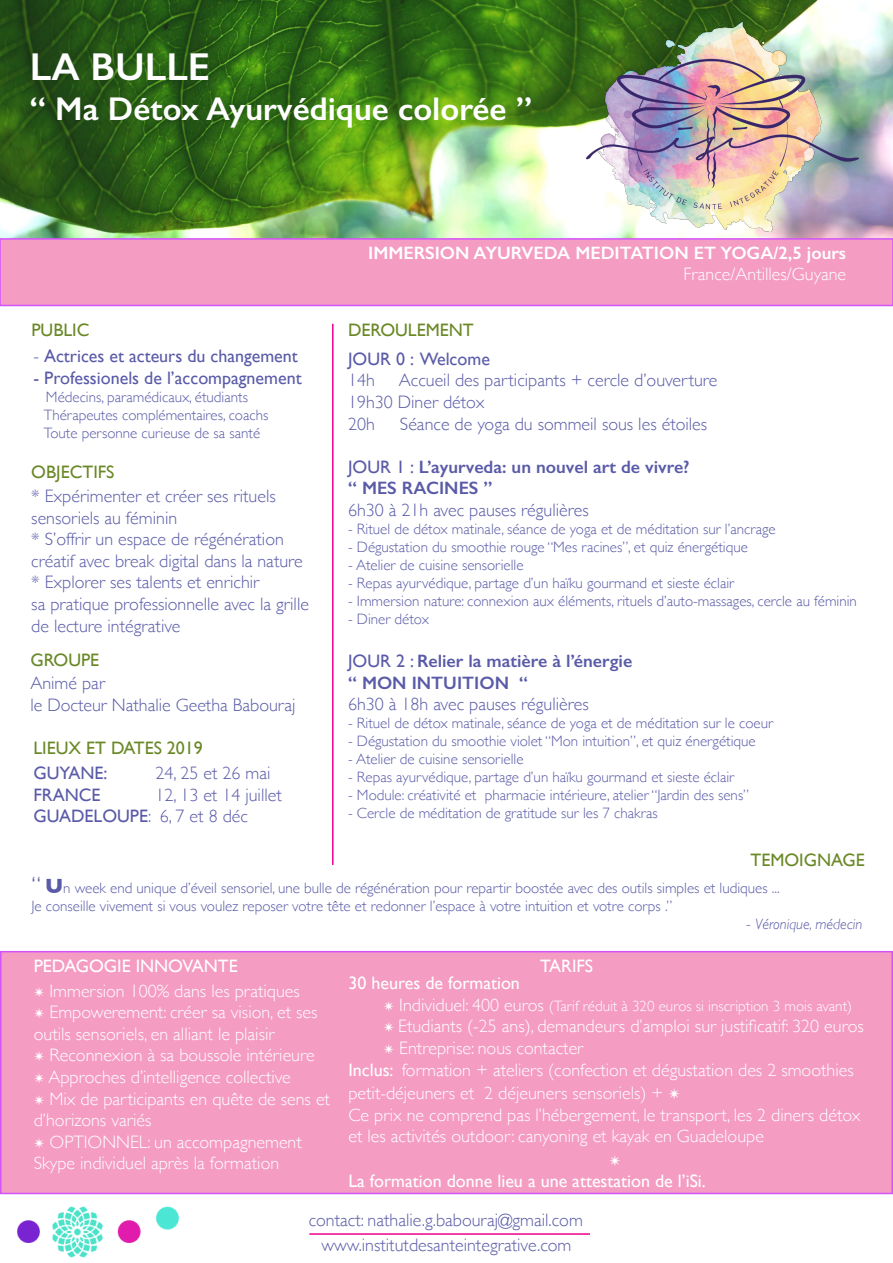
<style>
.page{position:relative;width:893px;height:1263px;background:#fff}
.page>*{position:absolute;margin:0;border:0;box-sizing:border-box;transform-origin:0 0}
.t1{font:600 39px "Gill Sans";color:#fff}
.t2{font:600 33px "Gill Sans";color:#fff}
.t3{font:700 19.5px "Minion Pro";color:#fff}
.t4{font:300 18px/21.6px "Gill Sans";color:#fff}
.t5{font:300 18px "Gill Sans";color:#5a5ba8}
.t6{font:18px "Gill Sans";color:#5a5ba8}
.t7{font:600 18px "Gill Sans";color:#5a5ba8}
.t8{font:18px "Gill Sans";color:#fff}
.t9{font:18px "Gill Sans";color:#6a8826}
.t10{font:600 18px "Gill Sans";color:#fff}
.t11{font:300 15px "Gill Sans";color:#5a5ba8}
.t12{font:300 15px "Gill Sans";color:#fff}
.t13{font:italic 300 15px "Gill Sans";color:#5a5ba8}
.s1{font-weight:300}
.s2{font-weight:400}
.s3{font-size:24px}
.s4{font-weight:700;font-size:21px}
.s5{font-style:normal}
.s6{font-family:"Minion Pro";font-weight:700}
.s7{font-family:"Minion Pro";font-weight:700;font-size:18px}
.s8{font-size:18px}
.s9{font-family:"Minion Pro";font-weight:700;font-size:19.5px}
</style>
<div class="page">
<img style="left:0;top:1194px;width:192px;height:64px">
<div style="left:1px;top:952px;width:891px;height:241px;background:#f49cc2"></div>
<div style="left:0;top:951px;width:893px;height:243px;border:2px solid #d255f9"></div>
<hr style="left:309px;top:1233px;width:281px;height:2px;background:#ed028c">
<hr style="left:332px;top:324px;width:2px;height:541px;background:#ed028c">
<img style="left:0;top:0;width:893px;height:238px">
<img style="left:586px;top:23px;width:272px;height:209px">
<div style="left:0;top:239px;width:893px;height:66px;background:#f49cc2"></div>
<div style="left:0;top:238px;width:893px;height:68px;border:2px solid #d255f9"></div>
<p class="t1" style="left:30px;top:43px;width:182px">LA BULLE</p>
<p class="t2" style="left:30px;top:89px;width:504px">“ Ma Détox Ayurvédique colorée ”</p>
<p class="t9" style="left:31px;top:319px;width:60px">PUBLIC</p>
<p class="t6" style="left:33px;top:345px;width:266px"><span class="s1">-</span> Actrices et acteurs du changement</p>
<p class="t6" style="left:33px;top:367px;width:270px">- Professionels de l’accompagnement</p>
<p class="t11" style="left:46px;top:385px;width:204px">Médecins, paramédicaux, étudiants</p>
<p class="t11" style="left:44px;top:403px;width:226px">Thérapeutes complémentaires, coachs</p>
<p class="t11" style="left:44px;top:421px;width:218px">Toute personne curieuse de sa santé</p>
<p class="t9" style="left:31px;top:461px;width:85px">OBJECTIFS</p>
<p class="t5" style="left:31px;top:482px;width:246px">* Expérimenter et créer ses rituels</p>
<p class="t5" style="left:31px;top:503px;width:147px">sensoriels au féminin</p>
<p class="t5" style="left:31px;top:525px;width:254px">* S’offrir un espace de régénération</p>
<p class="t5" style="left:31px;top:547px;width:273px">créatif avec break digital dans la nature</p>
<p class="t5" style="left:31px;top:568px;width:229px">* Explorer ses talents et enrichir</p>
<p class="t5" style="left:31px;top:590px;width:279px">sa pratique professionnelle avec la grille</p>
<p class="t5" style="left:31px;top:611px;width:151px">de lecture intégrative</p>
<p class="t9" style="left:30px;top:649px;width:70px">GROUPE</p>
<p class="t5" style="left:30px;top:669px;width:76px">Animé par</p>
<p class="t5" style="left:30px;top:691px;width:266px">le Docteur Nathalie Geetha Babouraj</p>
<p class="t9" style="left:33px;top:738px;width:171px">LIEUX ET DATES 2019</p>
<p class="t6" style="left:33px;top:762px;width:75px">GUYANE:</p>
<p class="t5" style="left:156px;top:759px;width:116px">24, 25 et 26 mai</p>
<p class="t6" style="left:33px;top:784px;width:69px">FRANCE</p>
<p class="t5" style="left:156px;top:780px;width:128px">12, 13 et 14 juillet</p>
<p class="t6" style="left:33px;top:805px;width:216px">GUADELOUPE<span class="s1">: 6, 7 et 8 déc</span></p>
<p class="t10" style="left:368px;top:242px;width:479px">IMMERSION AYURVEDA MEDITATION ET YOGA/2,5 jours</p>
<p class="t4" style="left:683px;top:263px;width:164px">France/Antilles/Guyane</p>
<p class="t9" style="left:348px;top:319px;width:127px">DEROULEMENT</p>
<p class="t6" style="left:348px;top:348px;width:143px">JOUR 0 : Welcome</p>
<p class="t5" style="left:348px;top:366px;width:28px">14h</p>
<p class="t5" style="left:399px;top:366px;width:320px">Accueil des participants + cercle d’ouverture</p>
<p class="t5" style="left:348px;top:388px;width:138px">19h30 Diner détox</p>
<p class="t5" style="left:348px;top:409px;width:28px">20h</p>
<p class="t5" style="left:400px;top:409px;width:309px">Séance de yoga du sommeil sous les étoiles</p>
<p class="t7" style="left:348px;top:456px;width:343px"><span class="s2">JOUR 1 :</span> L’ayurveda: un nouvel art de vivre?</p>
<p class="t7" style="left:348px;top:477px;width:146px">“ MES RACINES ”</p>
<p class="t5" style="left:348px;top:496px;width:242px">6h30 à 21h avec pauses régulières</p>
<p class="t11" style="left:348px;top:517px;width:429px">- Rituel de détox matinale, séance de yoga et de méditation sur l’ancrage</p>
<p class="t11" style="left:348px;top:535px;width:401px">- Dégustation du smoothie rouge “Mes racines”, et quiz énergétique</p>
<p class="t11" style="left:348px;top:553px;width:177px">- Atelier de cuisine sensorielle</p>
<p class="t11" style="left:348px;top:571px;width:388px">- Repas ayurvédique, partage d’un haïku gourmand et sieste éclair</p>
<p class="t11" style="left:348px;top:589px;width:510px">- Immersion nature: connexion aux éléments, rituels d’auto-massages, cercle au féminin</p>
<p class="t11" style="left:348px;top:607px;width:82px">- Diner détox</p>
<p class="t7" style="left:348px;top:650px;width:286px"><span class="s2">JOUR 2 :</span> Relier la matière à l’énergie</p>
<p class="t7" style="left:348px;top:672px;width:181px">“ MON INTUITION “</p>
<p class="t5" style="left:348px;top:690px;width:242px">6h30 à 18h avec pauses régulières</p>
<p class="t11" style="left:348px;top:712px;width:426px">- Rituel de détox matinale, séance de yoga et de méditation sur le coeur</p>
<p class="t11" style="left:348px;top:730px;width:409px">- Dégustation du smoothie violet “Mon intuition”, et quiz énergétique</p>
<p class="t11" style="left:348px;top:748px;width:177px">- Atelier de cuisine sensorielle</p>
<p class="t11" style="left:348px;top:766px;width:388px">- Repas ayurvédique, partage d’un haïku gourmand et sieste éclair</p>
<p class="t11" style="left:348px;top:784px;width:403px">- Module: créativité et pharmacie intérieure, atelier “Jardin des sens”</p>
<p class="t11" style="left:348px;top:802px;width:311px">- Cercle de méditation de gratitude sur les 7 chakras</p>
<p class="t9" style="left:751px;top:850px;width:116px">TEMOIGNAGE</p>
<p class="t11" style="left:31px;top:877px;width:750px"><span class="s3">“</span> <span class="s4">U</span>n week end unique d’éveil sensoriel, une bulle de régénération pour repartir boostée avec des outils simples et ludiques ...</p>
<p class="t11" style="left:31px;top:895px;width:642px">Je conseille vivement si vous voulez reposer votre tête et redonner l’espace à votre intuition et votre corps .”</p>
<p class="t13" style="left:746px;top:916px;width:118px"><span class="s5">-</span> Véronique, médecin</p>
<p class="t8" style="left:34px;top:956px;width:206px">PEDAGOGIE INNOVANTE</p>
<p class="t4" style="left:34px;top:979px;width:268px"><span class="s6">✴</span> Immersion 100% dans les pratiques</p>
<p class="t4" style="left:34px;top:1001px;width:285px"><span class="s6">✴</span> Empowerement: créer sa vision, et ses outils sensoriels, en alliant le plaisir</p>
<p class="t4" style="left:34px;top:1044px;width:282px"><span class="s6">✴</span> Reconnexion à sa boussole intérieure</p>
<p class="t4" style="left:34px;top:1065px;width:259px"><span class="s6">✴</span> Approches d’intelligence collective</p>
<p class="t4" style="left:34px;top:1087px;width:298px"><span class="s6">✴</span> Mix de participants en quête de sens et d’horizons variés</p>
<p class="t4" style="left:34px;top:1130px;width:270px"><span class="s6">✴</span> OPTIONNEL: un accompagnement<br>Skype individuel après la formation</p>
<p class="t8" style="left:540px;top:956px;width:55px">TARIFS</p>
<p class="t8" style="left:348px;top:972px;width:173px">30 heures de formation</p>
<p class="t12" style="left:384px;top:994px;width:470px"><span class="s7">✴</span> <span class="s8">Individuel: 400 euros</span> (Tarif réduit à 320 euros si inscription 3 mois avant)</p>
<p class="t4" style="left:384px;top:1015px;width:482px"><span class="s6">✴</span> Etudiants (-25 ans), demandeurs d’amploi sur justificatif: 320 euros</p>
<p class="t4" style="left:384px;top:1036px;width:201px"><span class="s6">✴</span> Entreprise: nous contacter</p>
<p class="t4" style="left:348px;top:1057px;width:507px;line-height:23.4px"><span class="s2">Inclus:</span> formation + ateliers (confection et dégustation des 2 smoothies petit-déjeuners et 2 déjeuners sensoriels) + <span class="s9">✴</span></p>
<p class="t4" style="left:348px;top:1103px;width:514px">Ce prix ne comprend pas l’hébergement, le transport, les 2 diners détox</p>
<p class="t4" style="left:348px;top:1124px;width:417px">et les activités outdoor: canyoning et kayak en Guadeloupe</p>
<p class="t3" style="left:609px;top:1145px;width:13px">✴</p>
<p class="t8" style="left:348px;top:1170px;width:359px">La formation donne lieu a une attestation de l’iSi.</p>
<p class="t5" style="left:309px;top:1206px;width:276px">contact: nathalie.g.babouraj@gmail.com</p>
<p class="t5" style="left:321px;top:1231px;width:252px">www.institutdesanteintegrative.com</p>
</div>
